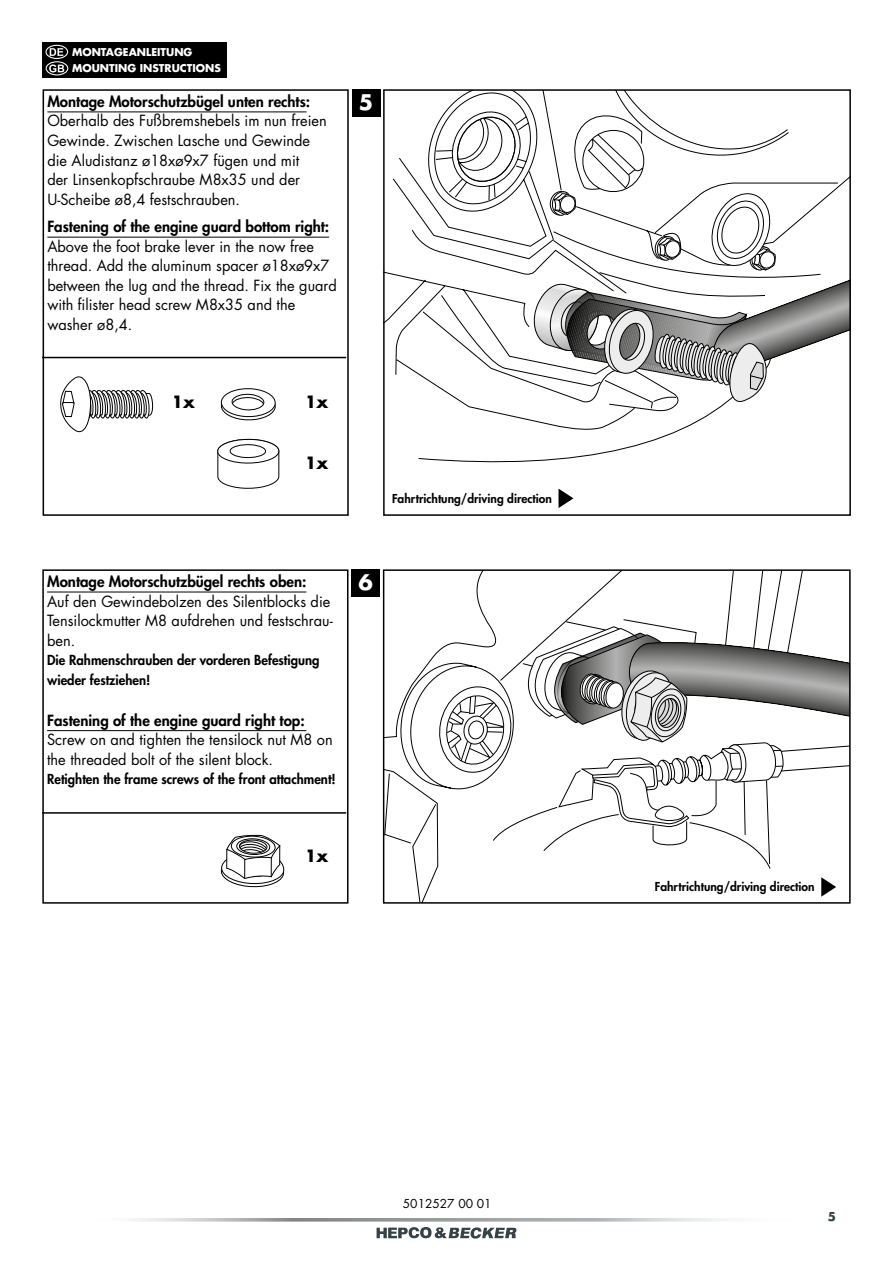
<style>
.page{position:relative;width:893px;height:1263px;background:#fff}
.page>*{position:absolute;margin:0;border:0;box-sizing:border-box;transform-origin:0 0}
.t1{font:700 21px "Futura Std";color:#fff}
.t2{font:700 16.5px "Futura Std";color:#000}
.t3{font:15px/19.5px "Futura Std";color:#000}
.t4{font:800 15px "Futura Std";color:#000}
.t5{font:800 13.5px/19.5px "Futura Std";color:#000}
.t6{font:800 12px "Futura Std";color:#000}
.t7{font:12px "Futura Std";color:#000}
.t8{font:700 12px "Futura Std";color:#354248}
.t9{font:700 10.5px/16.5px "Futura Std";color:#fff}
</style>
<div class="page">
<svg style="left:134px;top:1218px;width:593px;height:3px"></svg>
<svg style="left:377px;top:1227px;width:139px;height:11px"></svg>
<div style="left:42px;top:569px;width:306px;height:335px;border:2px solid #000"></div>
<div style="left:43px;top:43px;width:184px;height:35px;background:#000"></div>
<svg style="left:50px;top:48px;width:13px;height:8px"></svg>
<div style="left:45px;top:45px;width:23px;height:14px;border:1px solid #fff;border-radius:50%"></div>
<svg style="left:49px;top:64px;width:15px;height:8px"></svg>
<div style="left:46px;top:61px;width:22px;height:14px;border:1px solid #fff;border-radius:50%"></div>
<div style="left:43px;top:89px;width:306px;height:427px;border:2px solid #000"></div>
<svg style="left:386px;top:178px;width:338px;height:285px"></svg>
<svg style="left:398px;top:92px;width:237px;height:207px"></svg>
<svg style="left:452px;top:113px;width:68px;height:73px"></svg>
<svg style="left:530px;top:103px;width:318px;height:302px"></svg>
<div style="left:383px;top:89px;width:468px;height:427px;border:2px solid #000"></div>
<div style="left:352px;top:89px;width:28px;height:28px;background:#000"></div>
<svg style="left:559px;top:489px;width:14px;height:19px"></svg>
<svg style="left:821px;top:877px;width:15px;height:20px"></svg>
<hr style="left:47px;top:112px;width:260px;height:1px;background:#000">
<hr style="left:47px;top:237px;width:282px;height:1px;background:#000">
<hr style="left:42px;top:357px;width:304px;height:1px;background:#000">
<hr style="left:42px;top:812px;width:304px;height:2px;background:#000">
<svg style="left:220px;top:388px;width:56px;height:33px"></svg>
<svg style="left:60px;top:376px;width:94px;height:57px"></svg>
<svg style="left:217px;top:438px;width:63px;height:51px"></svg>
<svg style="left:386px;top:572px;width:417px;height:329px"></svg>
<svg style="left:492px;top:654px;width:279px;height:216px"></svg>
<svg style="left:522px;top:626px;width:326px;height:164px"></svg>
<div style="left:383px;top:569px;width:468px;height:335px;border:2px solid #000"></div>
<div style="left:352px;top:569px;width:28px;height:28px;background:#000"></div>
<hr style="left:47px;top:592px;width:259px;height:1px;background:#000">
<hr style="left:47px;top:730px;width:259px;height:1px;background:#000">
<svg style="left:220px;top:835px;width:65px;height:53px"></svg>
<div style="left:239px;top:839px;width:28px;height:15px;border:1px solid #000;border-radius:50%"></div>
<p class="t9" style="left:72px;top:43px;width:150px">MONTAGEANLEITUNG<br>MOUNTING INSTRUCTIONS</p>
<p class="t4" style="left:47px;top:92px;width:264px">Montage Motorschutzbügel unten rechts:</p>
<p class="t3" style="left:47px;top:111px;width:281px">Oberhalb des Fußbremshebels im nun freien Gewinde. Zwischen Lasche und Gewinde die Aludistanz ø18xø9x7 fügen und mit<br>der Linsenkopfschraube M8x35 und der U-Scheibe ø8,4 festschrauben.</p>
<p class="t4" style="left:47px;top:217px;width:283px">Fastening of the engine guard bottom right:</p>
<p class="t3" style="left:47px;top:237px;width:291px">Above the foot brake lever in the now free thread. Add the aluminum spacer ø18xø9x7 between the lug and the thread. Fix the guard with filister head screw M8x35 and the washer ø8,4.</p>
<h1 class="t1" style="left:359px;top:88px;width:16px">5</h1>
<p class="t2" style="left:172px;top:391px;width:25px">1x</p>
<p class="t2" style="left:305px;top:391px;width:25px">1x</p>
<p class="t2" style="left:305px;top:452px;width:25px">1x</p>
<p class="t6" style="left:392px;top:491px;width:161px">Fahrtrichtung/driving direction</p>
<p class="t4" style="left:47px;top:572px;width:261px">Montage Motorschutzbügel rechts oben:</p>
<h1 class="t1" style="left:358px;top:568px;width:16px">6</h1>
<p class="t3" style="left:47px;top:591px;width:287px">Auf den Gewindebolzen des Silentblocks die<br>Tensilockmutter M8 aufdrehen und festschrau&shy;ben.</p>
<p class="t5" style="left:47px;top:650px;width:274px">Die Rahmenschrauben der vorderen Befestigung wieder festziehen!</p>
<p class="t4" style="left:47px;top:711px;width:259px">Fastening of the engine guard right top:</p>
<p class="t3" style="left:47px;top:730px;width:287px">Screw on and tighten the tensilock nut M8 on the threaded bolt of the silent block.</p>
<p class="t5" style="left:47px;top:769px;width:290px">Retighten the frame screws of the front attachment!</p>
<p class="t2" style="left:305px;top:845px;width:25px">1x</p>
<p class="t6" style="left:655px;top:879px;width:161px">Fahrtrichtung/driving direction</p>
<p class="t7" style="left:403px;top:1196px;width:90px">5012527 00 01</p>
<p class="t8" style="left:828px;top:1208px;width:10px">5</p>
</div>
